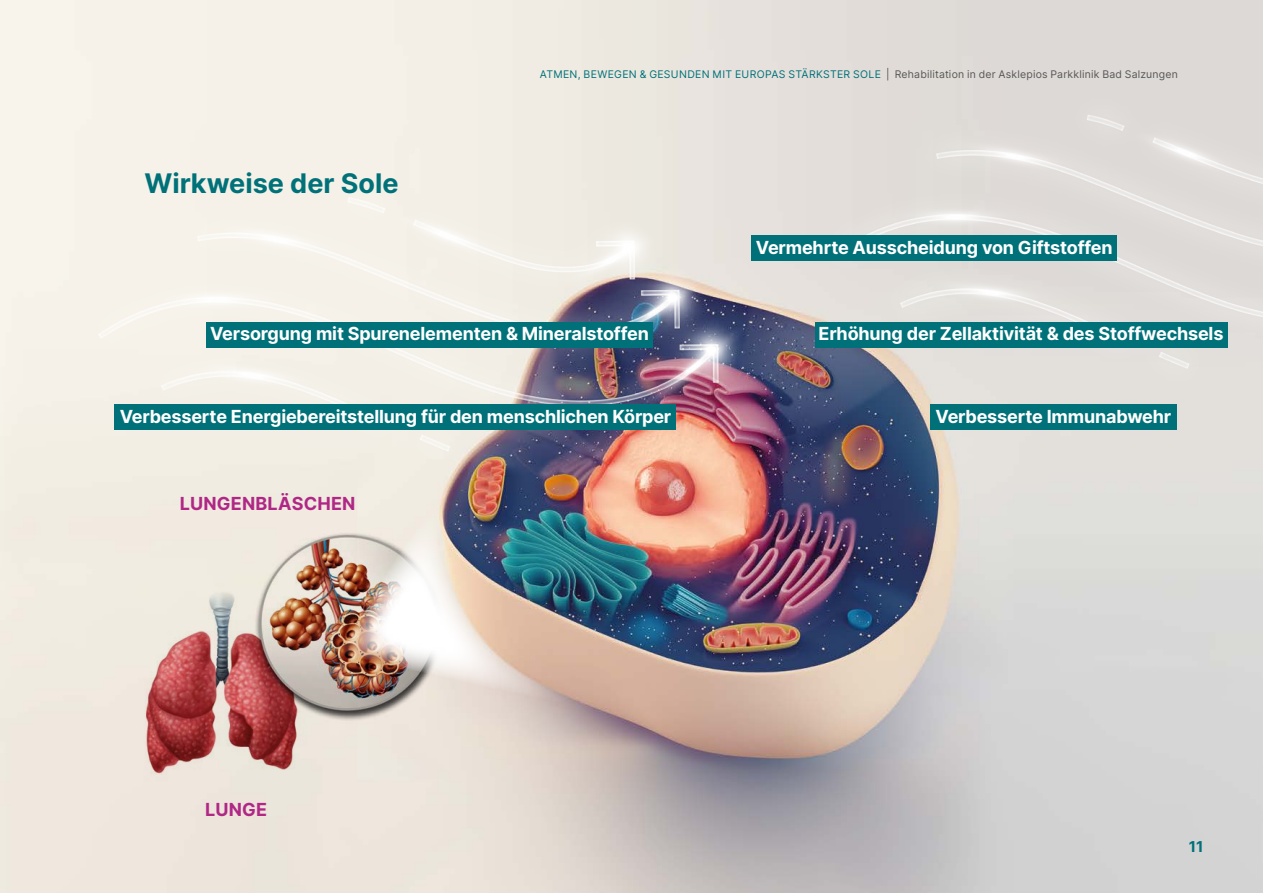
<style>
.page{position:relative;width:1263px;height:893px;background:#fff}
.page>*{position:absolute;margin:0;border:0;box-sizing:border-box;transform-origin:0 0}
.t1{font:700 27px "Inter";color:#007179}
.t2{font:700 18px "Inter";letter-spacing:-.01em;color:#fff}
.t3{font:700 18px "Inter";letter-spacing:.01em;color:#b02786}
.t4{font:700 15px "Inter";color:#007179}
.t5{font:10.5px "Inter";letter-spacing:.02em;color:#575756}
.s1{color:#007179}
</style>
<div class="page">
<img style="left:0;top:0;width:1263px;height:893px">
<img style="left:134px;top:661px;width:315px;height:122px">
<img style="left:34px;top:18px;width:827px;height:643px">
<img style="left:773px;top:0;width:490px;height:579px">
<div style="left:206px;top:322px;width:447px;height:26px;background:#007179"></div>
<div style="left:751px;top:235px;width:366px;height:26px;background:#007179"></div>
<div style="left:815px;top:322px;width:412px;height:26px;background:#007179"></div>
<img style="left:338px;top:505px;width:319px;height:221px">
<div style="left:115px;top:404px;width:561px;height:26px;background:#007179"></div>
<div style="left:930px;top:404px;width:247px;height:26px;background:#007179"></div>
<h1 class="t1" style="left:145px;top:164px;width:256px">Wirkweise der Sole</h1>
<p class="t5" style="left:540px;top:66px;width:639px"><span class="s1">ATMEN, BEWEGEN &amp; GESUNDEN MIT EUROPAS STÄRKSTER SOLE</span> | Rehabilitation in der Asklepios Parkklinik Bad Salzungen</p>
<p class="t2" style="left:756px;top:234px;width:358px">Vermehrte Ausscheidung von Giftstoffen</p>
<p class="t2" style="left:210px;top:321px;width:440px">Versorgung mit Spurenelementen &amp; Mineralstoffen</p>
<p class="t2" style="left:819px;top:321px;width:406px">Erhöhung der Zellaktivität &amp; des Stoffwechsels</p>
<p class="t2" style="left:120px;top:403px;width:553px">Verbesserte Energiebereitstellung für den menschlichen Körper</p>
<p class="t2" style="left:935px;top:403px;width:237px">Verbesserte Immunabwehr</p>
<p class="t3" style="left:180px;top:490px;width:177px">LUNGENBLÄSCHEN</p>
<p class="t3" style="left:205px;top:796px;width:64px">LUNGE</p>
<p class="t4" style="left:1189px;top:835px;width:16px">11</p>
</div>
